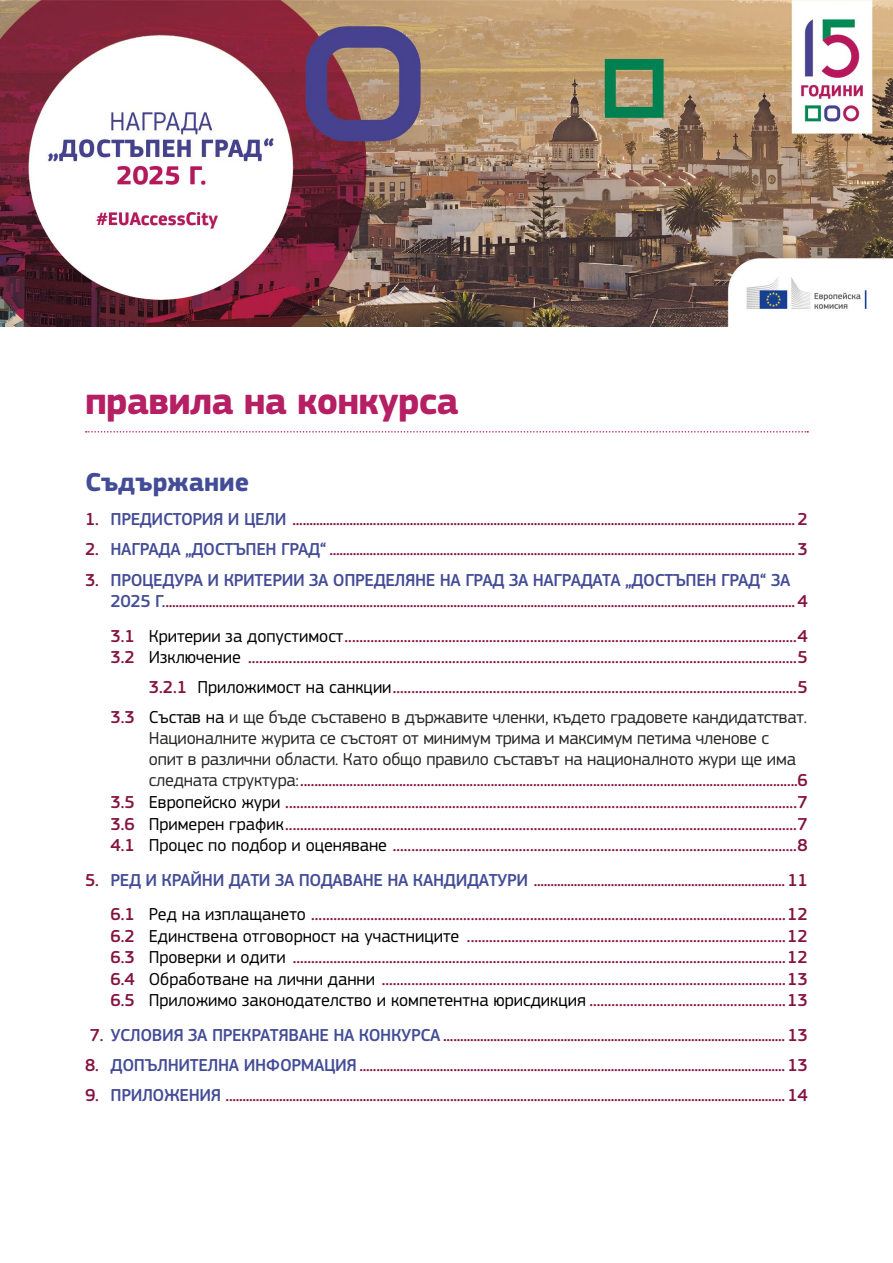
<style>
.page{position:relative;width:893px;height:1263px;background:#fff}
.page>*{position:absolute;margin:0;border:0;box-sizing:border-box;transform-origin:0 0}
.Title__H1{font:700 39px "EC Square Sans Pro";letter-spacing:-.02em;color:#b51f64}
.TOC_Title__H1{font:700 27px "EC Square Sans Pro";color:#434c96}
.t1{font:500 18px/21.6px "EC Square Sans Pro";letter-spacing:-.02em;color:#861340}
.t2{font:18px/21px "EC Square Sans Pro";letter-spacing:-.01em;color:#282827}
.s1{color:#434c96}
.s2{font-weight:400;color:#000}
.s3{font-weight:500;color:#861340}
.s4{color:#000}
</style>
<div class="page">
<img style="left:0;top:0;width:893px;height:326px">
<svg style="left:86px;top:431px;width:722px;height:2px"></svg>
<h1 class="Title__H1" style="left:85px;top:378px;width:375px">правила на конкурса</h1>
<h1 class="TOC_Title__H1" style="left:85px;top:466px;width:166px">Съдържание</h1>
<p class="t1" style="left:85px;top:509px;width:724px">1. <span class="s1">ПРЕДИСТОРИЯ И ЦЕЛИ</span> ......................................................................................................................................................2</p>
<p class="t1" style="left:85px;top:539px;width:724px">2. <span class="s1">НАГРАДА „ДОСТЪПЕН ГРАД“</span> ...........................................................................................................................................3</p>
<p class="t1" style="left:111px;top:569px;width:699px;text-indent:-26px">3. <span class="s1">ПРОЦЕДУРА И КРИТЕРИИ ЗА ОПРЕДЕЛЯНЕ НА ГРАД ЗА НАГРАДАТА „ДОСТЪПЕН ГРАД“ ЗА<br>2025 Г.</span>............................................................................................................................................................................................4</p>
<p class="t1" style="left:111px;top:625px;width:699px">3.1 <span class="s2">Критерии за допустимост</span>..........................................................................................................................4</p>
<p class="t1" style="left:111px;top:647px;width:699px">3.2 <span class="s2">Изключение</span> ....................................................................................................................................................5</p>
<p class="t1" style="left:149px;top:677px;width:661px">3.2.1 <span class="s2">Приложимост на санкции</span>.............................................................................................................5</p>
<p class="t2" style="left:149px;top:707px;width:661px;text-indent:-38px"><span class="s3">3.3</span> <span class="s4">Състав на</span> и ще бъде съставено в държавите членки, където градовете кандидатстват.<br>Националните журита се състоят от минимум трима и максимум петима членове с опит в различни области. Като общо правило съставът на националното жури ще има следната структура:<span class="s3">.............................................................................................................................................6</span></p>
<p class="t1" style="left:111px;top:792px;width:699px">3.5 <span class="s2">Европейско жури</span> ..........................................................................................................................................7</p>
<p class="t1" style="left:111px;top:813px;width:699px">3.6 <span class="s2">Примерен график</span>..........................................................................................................................................7</p>
<p class="t1" style="left:111px;top:835px;width:699px">4.1 <span class="s2">Процес по подбор и оценяване</span> .............................................................................................................8</p>
<p class="t1" style="left:85px;top:869px;width:724px">5. <span class="s1">РЕД И КРАЙНИ ДАТИ ЗА ПОДАВАНЕ НА КАНДИДАТУРИ</span> ........................................................................... 11</p>
<p class="t1" style="left:111px;top:903px;width:699px">6.1 <span class="s2">Ред на изплащането</span> ................................................................................................................................12</p>
<p class="t1" style="left:111px;top:925px;width:699px">6.2 <span class="s2">Единствена отговорност на участниците</span> ......................................................................................12</p>
<p class="t1" style="left:111px;top:947px;width:699px">6.3 <span class="s2">Проверки и одити</span> .....................................................................................................................................12</p>
<p class="t1" style="left:111px;top:968px;width:699px">6.4 <span class="s2">Обработване на лични данни</span> .............................................................................................................13</p>
<p class="t1" style="left:111px;top:990px;width:699px">6.5 <span class="s2">Приложимо законодателство и компетентна юрисдикция</span> .....................................................13</p>
<p class="t1" style="left:90px;top:1024px;width:720px">7. <span class="s1">УСЛОВИЯ ЗА ПРЕКРАТЯВАНЕ НА КОНКУРСА</span> ...................................................................................................... 13</p>
<p class="t1" style="left:85px;top:1054px;width:724px">8. <span class="s1">ДОПЪЛНИТЕЛНА ИНФОРМАЦИЯ</span> ............................................................................................................................... 13</p>
<p class="t1" style="left:85px;top:1084px;width:724px">9. <span class="s1">ПРИЛОЖЕНИЯ</span> ....................................................................................................................................................................... 14</p>
</div>
